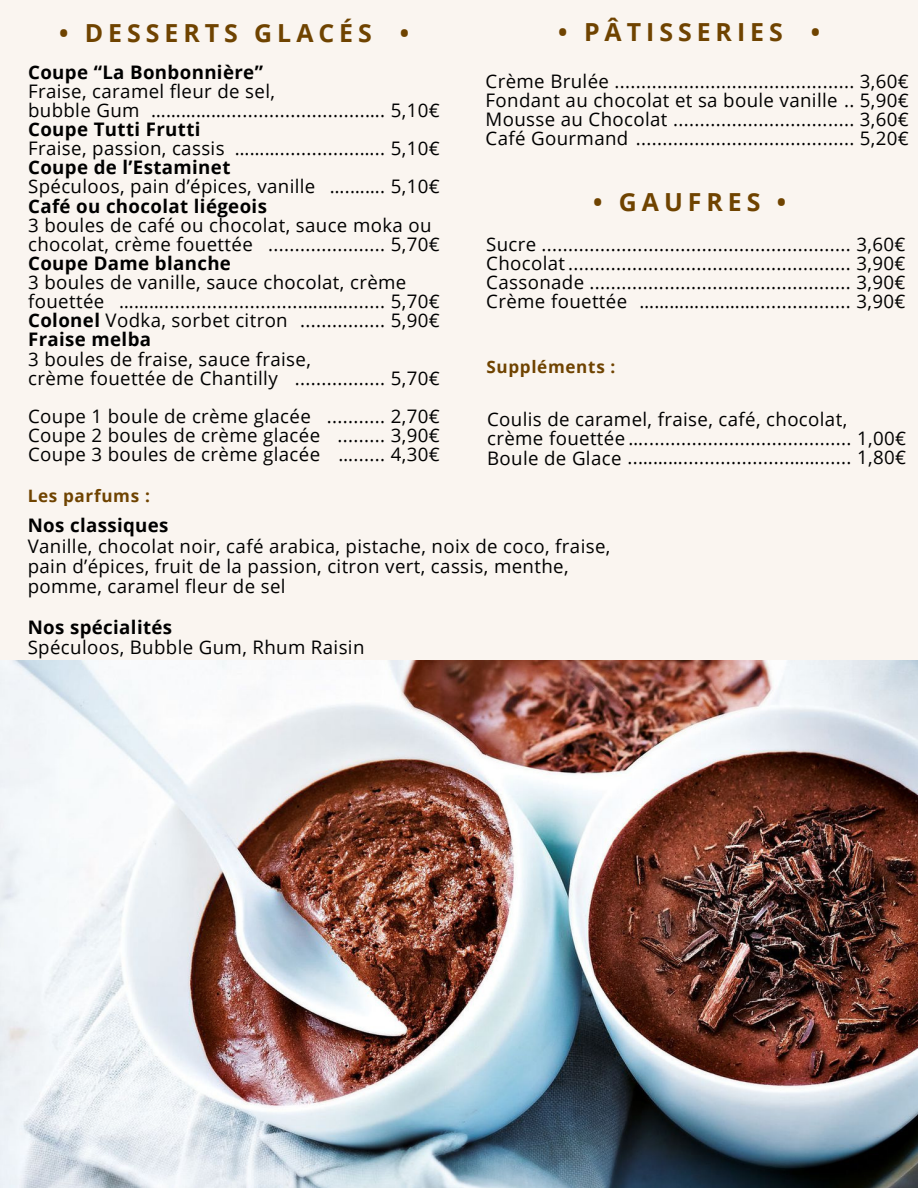
<style>
.page{position:relative;width:918px;height:1188px;background:#faf5f0}
.page>*{position:absolute;margin:0;border:0;box-sizing:border-box;transform-origin:0 0}
.t1{font:700 24.9px "Open Sans";letter-spacing:.2em;color:#6f4300}
.t2{font:18.75px/19.2px "Open Sans";letter-spacing:.02em;color:#000}
.t3{font:700 18.75px "Open Sans";letter-spacing:.02em;color:#000}
.t4{font:700 17.1px "Open Sans";letter-spacing:.04em;color:#6f4300}
.s1{font-weight:700}
</style>
<div class="page">
<img style="left:0;top:661px;width:918px;height:527px">
<h1 class="t1" style="left:59px;top:15px;width:351px">• DESSERTS GLACÉS •</h1>
<p class="t3" style="left:28px;top:59px;width:236px">Coupe “La Bonbonnière”</p>
<p class="t2" style="left:28px;top:81px;width:248px">Fraise, caramel fleur de sel, bubble Gum</p>
<p class="t3" style="left:28px;top:116px;width:174px">Coupe Tutti Frutti</p>
<p class="t2" style="left:28px;top:138px;width:198px">Fraise, passion, cassis</p>
<p class="t3" style="left:28px;top:154px;width:204px">Coupe de l’Estaminet</p>
<p class="t2" style="left:28px;top:177px;width:289px">Spéculoos, pain d’épices, vanille</p>
<p class="t3" style="left:28px;top:192px;width:240px">Café ou chocolat liégeois</p>
<p class="t2" style="left:28px;top:215px;width:405px">3 boules de café ou chocolat, sauce moka ou chocolat, crème fouettée</p>
<p class="t3" style="left:28px;top:250px;width:204px">Coupe Dame blanche</p>
<p class="t2" style="left:28px;top:272px;width:380px">3 boules de vanille, sauce chocolat, crème fouettée<br><span class="s1">Colonel</span> Vodka, sorbet citron<br><span class="s1">Fraise melba</span></p>
<p class="t2" style="left:28px;top:349px;width:284px">3 boules de fraise, sauce fraise, crème fouettée de Chantilly</p>
<p class="t2" style="left:28px;top:406px;width:294px">Coupe 1 boule de crème glacée<br>Coupe 2 boules de crème glacée<br>Coupe 3 boules de crème glacée</p>
<p class="t2" style="left:151px;top:90px;width:290px;line-height:38.2px;text-align:right">……………..........................…. 5,10€ ………...............….. 5,10€<br>….……. 5,10€</p>
<p class="t2" style="left:268px;top:234px;width:173px">...................... 5,70€</p>
<p class="t2" style="left:119px;top:291px;width:322px;text-align:right">………..........................………....... 5,70€ ................ 5,90€</p>
<p class="t2" style="left:295px;top:358px;width:147px;line-height:38.2px;text-align:right">................. 5,70€ ........... 2,70€</p>
<p class="t2" style="left:337px;top:425px;width:104px">......... 3,90€ …...... 4,30€</p>
<p class="t4" style="left:28px;top:484px;width:124px">Les parfums :</p>
<h1 class="t1" style="left:558px;top:15px;width:263px">• PÂTISSERIES •</h1>
<p class="t2" style="left:486px;top:71px;width:425px;text-align:justify">Crème Brulée ............................................. 3,60€ Fondant au chocolat et sa boule vanille .. 5,90€ Mousse au Chocolat .................................. 3,60€ Café Gourmand ......................................... 5,20€</p>
<h1 class="t1" style="left:593px;top:184px;width:195px">• GAUFRES •</h1>
<p class="t2" style="left:486px;top:234px;width:421px;text-align:justify">Sucre .......................................................... 3,60€ Chocolat..................................................... 3,90€ Cassonade ................................................. 3,90€ Crème fouettée</p>
<p class="t2" style="left:639px;top:291px;width:268px">…………..……….................. 3,90€</p>
<p class="t4" style="left:486px;top:355px;width:131px">Suppléments :</p>
<p class="t2" style="left:487px;top:409px;width:421px">Coulis de caramel, fraise, café, chocolat, crème fouettée …....................................... 1,00€<br>Boule de Glace ..………....................……...... 1,80€</p>
<p class="t3" style="left:28px;top:512px;width:142px">Nos classiques</p>
<p class="t2" style="left:28px;top:535px;width:584px;line-height:20.2px">Vanille, chocolat noir, café arabica, pistache, noix de coco, fraise, pain d’épices, fruit de la passion, citron vert, cassis, menthe, pomme, caramel fleur de sel</p>
<p class="t3" style="left:28px;top:614px;width:146px">Nos spécialités</p>
<p class="t2" style="left:28px;top:637px;width:338px">Spéculoos, Bubble Gum, Rhum Raisin</p>
</div>
